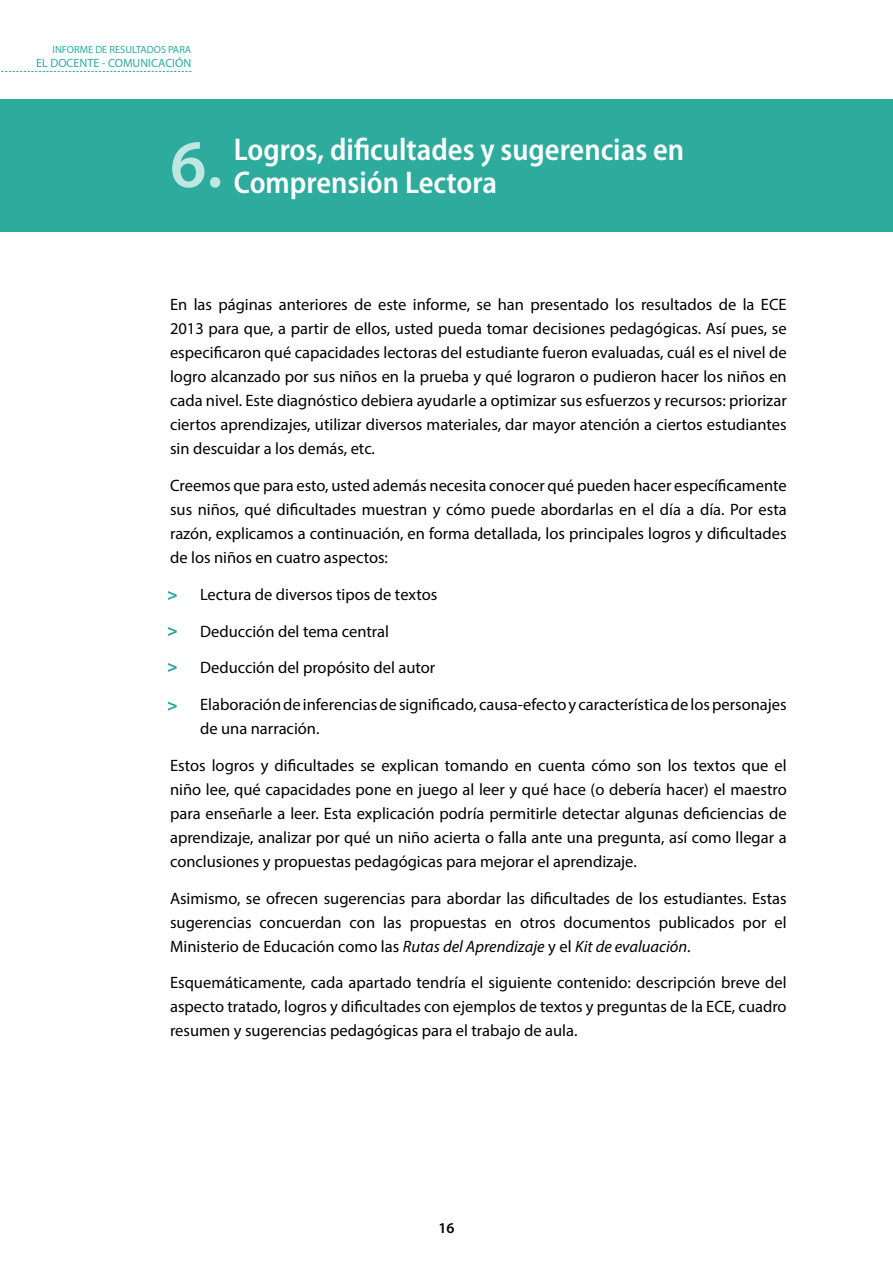
<style>
.page{position:relative;width:893px;height:1263px;background:#fff}
.page>*{position:absolute;margin:0;border:0;box-sizing:border-box;transform-origin:0 0}
.t1{font:600 semi-condensed 31.5px "Myriad Pro";color:#fff}
.t2{font:16.5px/24px "Myriad Pro";color:#000;text-align:justify}
.t3{font:600 15px "Myriad Pro";color:#000}
.t4{font:12px "Myriad Pro";color:#2dac9e}
.t5{font:10.5px "Myriad Pro";color:#2dac9e}
.s1{font-style:italic}
</style>
<div class="page">
<svg style="left:1px;top:71px;width:190px;height:1px"></svg>
<div style="left:0;top:100px;width:893px;height:132px;background:#2dac9e"></div>
<svg style="left:168px;top:591px;width:9px;height:9px"></svg>
<svg style="left:168px;top:627px;width:9px;height:9px"></svg>
<svg style="left:168px;top:663px;width:9px;height:9px"></svg>
<svg style="left:168px;top:702px;width:9px;height:9px"></svg>
<p class="t5" style="left:53px;top:43px;width:140px">INFORME DE RESULTADOS PARA</p>
<p class="t4" style="left:36px;top:55px;width:157px">EL DOCENTE - COMUNICACIÓN</p>
<h1 class="t1" style="left:234px;top:129px;width:452px">Logros, dificultades y sugerencias en</h1>
<h1 class="t1" style="left:170px;top:162px;width:328px"><sup>6.</sup> Comprensión Lectora</h1>
<p class="t2" style="left:170px;top:292px;width:618px">En las páginas anteriores de este informe, se han presentado los resultados de la ECE 2013 para que, a partir de ellos, usted pueda tomar decisiones pedagógicas. Así pues, se especificaron qué capacidades lectoras del estudiante fueron evaluadas, cuál es el nivel de logro alcanzado por sus niños en la prueba y qué lograron o pudieron hacer los niños en cada nivel. Este diagnóstico debiera ayudarle a optimizar sus esfuerzos y recursos: priorizar ciertos aprendizajes, utilizar diversos materiales, dar mayor atención a ciertos estudiantes sin descuidar a los demás, etc.</p>
<p class="t2" style="left:170px;top:473px;width:618px">Creemos que para esto, usted además necesita conocer qué pueden hacer específicamente sus niños, qué dificultades muestran y cómo puede abordarlas en el día a día. Por esta razón, explicamos a continuación, en forma detallada, los principales logros y dificultades de los niños en cuatro aspectos:</p>
<p class="t2" style="left:200px;top:582px;width:239px">Lectura de diversos tipos de textos</p>
<p class="t2" style="left:200px;top:619px;width:191px">Deducción del tema central</p>
<p class="t2" style="left:200px;top:655px;width:237px">Deducción del propósito del autor</p>
<p class="t2" style="left:200px;top:692px;width:588px">Elaboración de inferencias de significado, causa-efecto y característica de los personajes de una narración.</p>
<p class="t2" style="left:170px;top:753px;width:618px">Estos logros y dificultades se explican tomando en cuenta cómo son los textos que el niño lee, qué capacidades pone en juego al leer y qué hace (o debería hacer) el maestro para enseñarle a leer. Esta explicación podría permitirle detectar algunas deficiencias de aprendizaje, analizar por qué un niño acierta o falla ante una pregunta, así como llegar a conclusiones y propuestas pedagógicas para mejorar el aprendizaje.</p>
<p class="t2" style="left:170px;top:886px;width:618px">Asimismo, se ofrecen sugerencias para abordar las dificultades de los estudiantes. Estas sugerencias concuerdan con las propuestas en otros documentos publicados por el Ministerio de Educación como las <span class="s1">Rutas del Aprendizaje</span> y el <span class="s1">Kit de evaluación</span>.</p>
<p class="t2" style="left:170px;top:971px;width:618px">Esquemáticamente, cada apartado tendría el siguiente contenido: descripción breve del aspecto tratado, logros y dificultades con ejemplos de textos y preguntas de la ECE, cuadro resumen y sugerencias pedagógicas para el trabajo de aula.</p>
<p class="t3" style="left:438px;top:1219px;width:18px">16</p>
</div>
